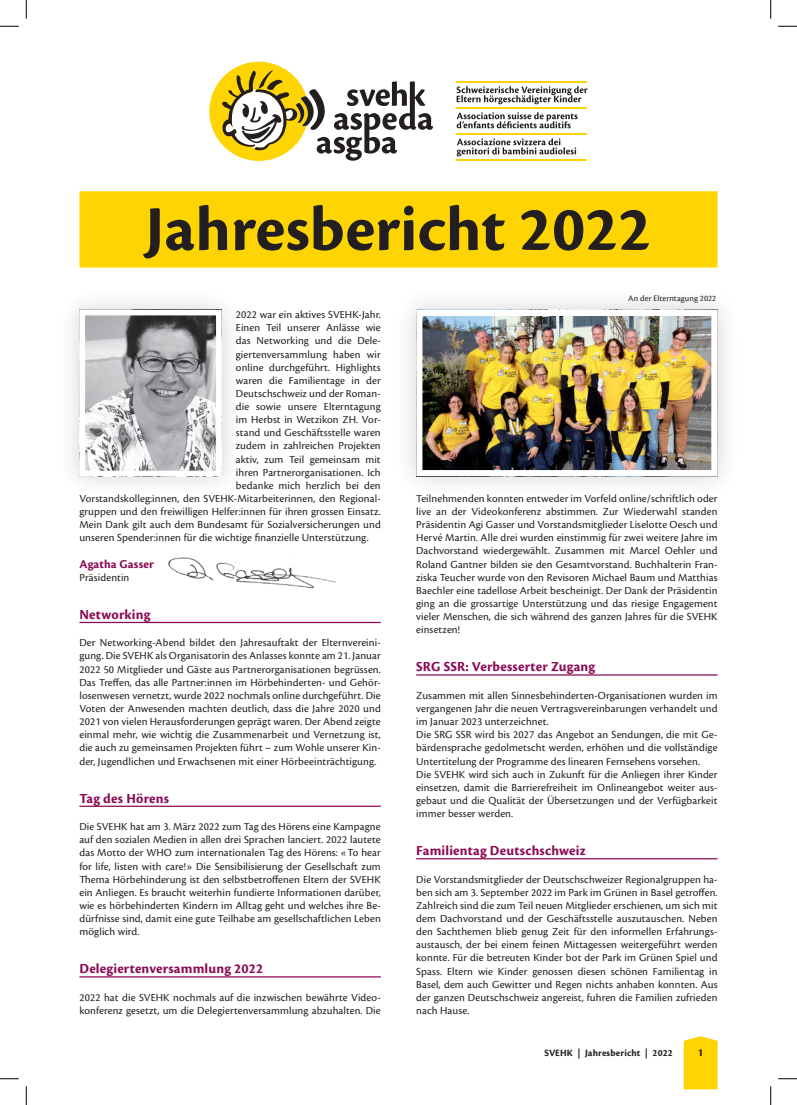
<style>
.page{position:relative;width:797px;height:1105px;background:#fff}
.page>*{position:absolute;margin:0;border:0;box-sizing:border-box;transform-origin:0 0}
.t1{font:700 66.25px "Cronos Pro";color:#231f20}
.t2{font:700 14.38px "Cronos Pro";letter-spacing:.01em;color:#8a0b54}
.t3{font:700 12.5px "Cronos Pro";letter-spacing:.015em;color:#8a0b54}
.t4{font:11.25px/13.1px "Cronos Pro";letter-spacing:.01em;color:#231f20;text-align:justify}
.t5{font:700 11.25px "Cronos Pro";color:#231f20}
.t6{font:700 10px "Cronos Pro";letter-spacing:.01em;color:#231f20}
.t7{font:8.75px "Cronos Pro";letter-spacing:.01em;color:#231f20}
</style>
<div class="page">
<svg style="left:683px;top:1036px;width:34px;height:53px"></svg>
<svg style="left:209px;top:62px;width:224px;height:99px"></svg>
<svg style="left:456px;top:86px;width:131px;height:18px"></svg>
<svg style="left:456px;top:112px;width:121px;height:16px"></svg>
<svg style="left:456px;top:138px;width:120px;height:18px"></svg>
<hr style="left:456px;top:133px;width:131px;height:2px;background:#fed503">
<hr style="left:456px;top:160px;width:131px;height:1px;background:#fed503">
<hr style="left:456px;top:81px;width:131px;height:1px;background:#fed503">
<hr style="left:456px;top:107px;width:131px;height:1px;background:#fed503">
<div style="left:79px;top:191px;width:638px;height:76px;background:#fed503"></div>
<hr style="left:79px;top:622px;width:302px;height:1px;background:#8a0b54">
<hr style="left:79px;top:806px;width:302px;height:1px;background:#8a0b54">
<hr style="left:79px;top:976px;width:302px;height:1px;background:#8a0b54">
<hr style="left:416px;top:674px;width:301px;height:2px;background:#8a0b54">
<hr style="left:416px;top:858px;width:301px;height:1px;background:#8a0b54">
<div style="left:392px;top:286px;width:349px;height:214px;background:#231f20;opacity:.2"></div>
<img style="left:423px;top:317px;width:287px;height:152px">
<div style="left:416px;top:310px;width:301px;height:166px;border:6px solid #fff"></div>
<div style="left:58px;top:288px;width:185px;height:210px;background:#231f20;opacity:.2"></div>
<img style="left:86px;top:317px;width:129px;height:152px">
<div style="left:79px;top:310px;width:143px;height:166px;border:6px solid #fff"></div>
<img style="left:168px;top:557px;width:168px;height:32px">
<svg style="left:0;top:25px;width:19px;height:2px"></svg>
<svg style="left:778px;top:25px;width:19px;height:2px"></svg>
<svg style="left:0;top:1078px;width:19px;height:1px"></svg>
<svg style="left:778px;top:1078px;width:19px;height:1px"></svg>
<svg style="left:25px;top:0;width:2px;height:19px"></svg>
<svg style="left:25px;top:1086px;width:2px;height:19px"></svg>
<svg style="left:770px;top:0;width:1px;height:19px"></svg>
<svg style="left:770px;top:1086px;width:1px;height:19px"></svg>
<h1 class="t1" style="left:146px;top:191px;width:507px">Jahresbericht 2022</h1>
<p class="t4" style="left:236px;top:308px;width:146px">2022 war ein aktives SVEHK-Jahr.</p>
<p class="t4" style="left:236px;top:321px;width:146px">Einen Teil unserer Anlässe wie</p>
<p class="t4" style="left:236px;top:334px;width:146px">das Networking und die Dele-</p>
<p class="t4" style="left:236px;top:348px;width:146px">giertenversammlung haben wir</p>
<p class="t4" style="left:236px;top:361px;width:146px">online durchgeführt. Highlights</p>
<p class="t4" style="left:236px;top:374px;width:146px">waren die Familientage in der</p>
<p class="t4" style="left:236px;top:387px;width:146px">Deutschschweiz und der Roman-</p>
<p class="t4" style="left:236px;top:400px;width:146px">die sowie unsere Elterntagung</p>
<p class="t4" style="left:236px;top:413px;width:146px">im Herbst in Wetzikon ZH. Vor-</p>
<p class="t4" style="left:236px;top:426px;width:146px">stand und Geschäftsstelle waren</p>
<p class="t4" style="left:236px;top:439px;width:146px">zudem in zahlreichen Projekten</p>
<p class="t4" style="left:236px;top:453px;width:146px">aktiv, zum Teil gemeinsam mit</p>
<p class="t4" style="left:236px;top:466px;width:146px">ihren Partnerorganisationen. Ich</p>
<p class="t4" style="left:236px;top:479px;width:146px">bedanke mich herzlich bei den</p>
<p class="t4" style="left:79px;top:492px;width:303px">Vorstandskolleg:innen, den SVEHK-Mitarbeiterinnen, den Regional-</p>
<p class="t4" style="left:79px;top:505px;width:303px">gruppen und den freiwilligen Helfer:innen für ihren grossen Einsatz.</p>
<p class="t4" style="left:79px;top:518px;width:303px">Mein Dank gilt auch dem Bundesamt für Sozialversicherungen und</p>
<p class="t4" style="left:79px;top:531px;width:291px">unseren Spender:innen für die wichtige finanzielle Unterstützung.</p>
<p class="t3" style="left:79px;top:556px;width:76px">Agatha Gasser</p>
<p class="t4" style="left:79px;top:571px;width:51px">Präsidentin</p>
<p class="t2" style="left:79px;top:606px;width:72px">Networking</p>
<p class="t4" style="left:79px;top:636px;width:303px">Der Networking-Abend bildet den Jahresauftakt der Elternvereini&shy;gung. Die SVEHK als Organisatorin des Anlasses konnte am 21. Januar 2022 50 Mitglieder und Gäste aus Partnerorganisationen begrüssen.<br>Das Treffen, das alle Partner:innen im Hörbehinderten- und Gehör&shy;losenwesen vernetzt, wurde 2022 nochmals online durchgeführt. Die Voten der Anwesenden machten deutlich, dass die Jahre 2020 und 2021 von vielen Herausforderungen geprägt waren. Der Abend zeigte einmal mehr, wie wichtig die Zusammenarbeit und Vernetzung ist, die auch zu gemeinsamen Projekten führt – zum Wohle unserer Kin&shy;der, Jugendlichen und Erwachsenen mit einer Hörbeeinträchtigung.</p>
<p class="t2" style="left:79px;top:790px;width:91px">Tag des Hörens</p>
<p class="t4" style="left:79px;top:820px;width:303px">Die SVEHK hat am 3. März 2022 zum Tag des Hörens eine Kampagne auf den sozialen Medien in allen drei Sprachen lanciert. 2022 lautete das Motto der WHO zum internationalen Tag des Hörens: «To hear for life, listen with care!» Die Sensibilisierung der Gesellschaft zum Thema Hörbehinderung ist den selbstbetroffenen Eltern der SVEHK ein Anliegen. Es braucht weiterhin fundierte Informationen darüber, wie es hörbehinderten Kindern im Alltag geht und welches ihre Be&shy;dürfnisse sind, damit eine gute Teilhabe am gesellschaftlichen Leben möglich wird.</p>
<p class="t2" style="left:79px;top:960px;width:185px">Delegiertenversammlung 2022</p>
<p class="t4" style="left:79px;top:991px;width:303px">2022 hat die SVEHK nochmals auf die inzwischen bewährte Video&shy;konferenz gesetzt, um die Delegiertenversammlung abzuhalten. Die</p>
<p class="t7" style="left:628px;top:293px;width:90px">An der Elterntagung 2022</p>
<p class="t4" style="left:416px;top:492px;width:303px">Teilnehmenden konnten entweder im Vorfeld online/schriftlich oder live an der Videokonferenz abstimmen. Zur Wiederwahl standen Präsidentin Agi Gasser und Vorstandsmitglieder Liselotte Oesch und Hervé Martin. Alle drei wurden einstimmig für zwei weitere Jahre im Dachvorstand wiedergewählt. Zusammen mit Marcel Oehler und Roland Gantner bilden sie den Gesamtvorstand. Buchhalterin Fran&shy;ziska Teucher wurde von den Revisoren Michael Baum und Matthias Baechler eine tadellose Arbeit bescheinigt. Der Dank der Präsidentin ging an die grossartige Unterstützung und das riesige Engagement vieler Menschen, die sich während des ganzen Jahres für die SVEHK einsetzen!</p>
<p class="t2" style="left:416px;top:659px;width:180px">SRG SSR: Verbesserter Zugang</p>
<p class="t4" style="left:416px;top:689px;width:303px;text-align:left">Zusammen mit allen Sinnesbehinderten-Organisationen wurden im vergangenen Jahr die neuen Vertragsvereinbarungen verhandelt und im Januar 2023 unterzeichnet.<br>Die SRG SSR wird bis 2027 das Angebot an Sendungen, die mit Ge&shy;bärdensprache gedolmetscht werden, erhöhen und die vollständige Untertitelung der Programme des linearen Fernsehens vorsehen.<br>Die SVEHK wird sich auch in Zukunft für die Anliegen ihrer Kinder einsetzen, damit die Barrierefreiheit im Onlineangebot weiter aus&shy;gebaut und die Qualität der Übersetzungen und der Verfügbarkeit immer besser werden.</p>
<p class="t2" style="left:416px;top:842px;width:171px">Familientag Deutschschweiz</p>
<p class="t4" style="left:416px;top:872px;width:303px">Die Vorstandsmitglieder der Deutschschweizer Regionalgruppen ha&shy;ben sich am 3. September 2022 im Park im Grünen in Basel getroffen.<br>Zahlreich sind die zum Teil neuen Mitglieder erschienen, um sich mit dem Dachvorstand und der Geschäftsstelle auszutauschen. Neben den Sachthemen blieb genug Zeit für den informellen Erfahrungs&shy;austausch, der bei einem feinen Mittagessen weitergeführt werden konnte. Für die betreuten Kinder bot der Park im Grünen Spiel und Spass. Eltern wie Kinder genossen diesen schönen Familientag in Basel, dem auch Gewitter und Regen nichts anhaben konnten. Aus der ganzen Deutschschweiz angereist, fuhren die Familien zufrieden nach Hause.</p>
<p class="t6" style="left:544px;top:1047px;width:130px">SVEHK | Jahresbericht | 2022</p>
<p class="t5" style="left:697px;top:1046px;width:7px">1</p>
</div>
